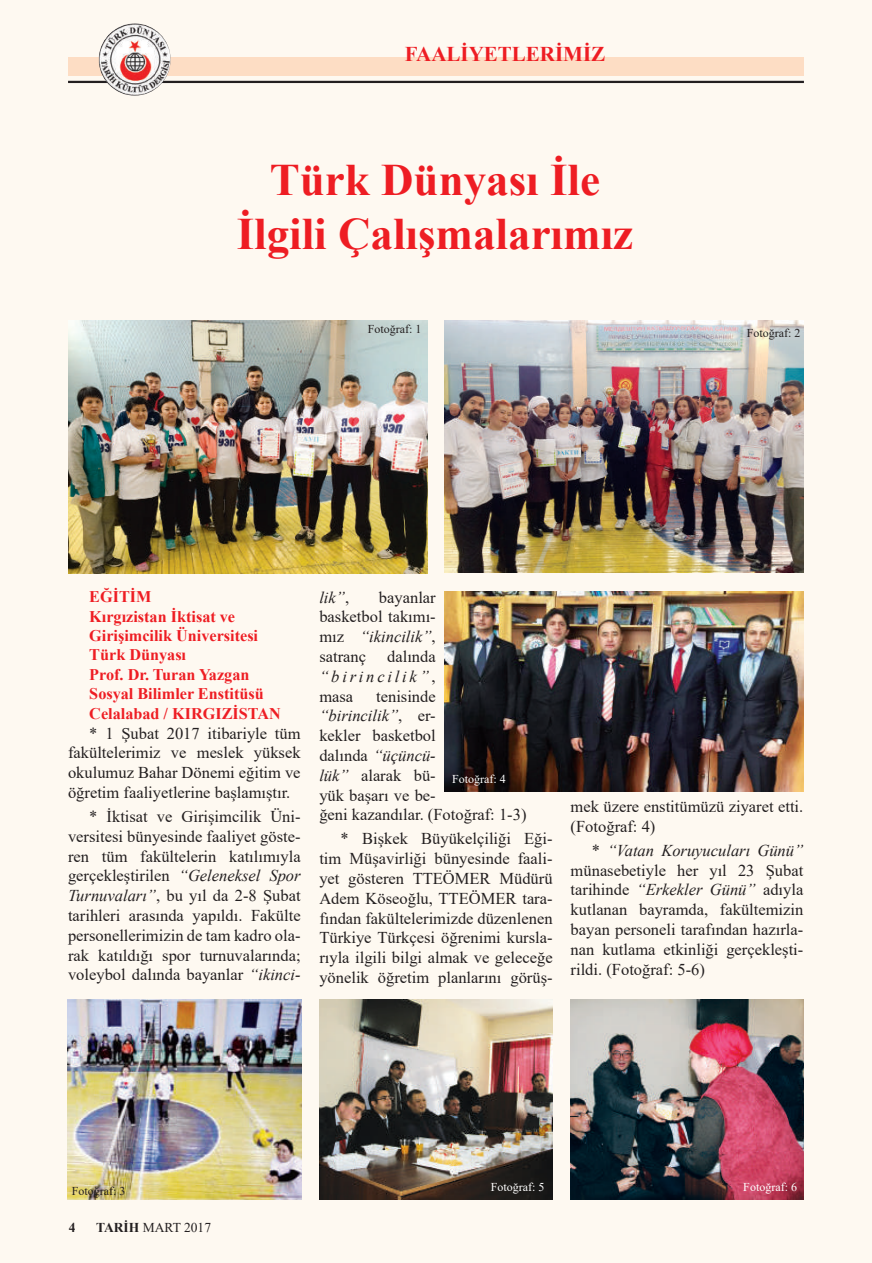
<style>
.page{position:relative;width:872px;height:1263px;background:#fef9f1}
.page>*{position:absolute;margin:0;border:0;box-sizing:border-box;transform-origin:0 0}
.t1{font:700 45px/54px "Times New Roman";color:#ee1d23;text-align:center}
.t2{font:700 21px "Times New Roman";color:#ee1d23}
.t3{font:16.5px/19.8px "Times New Roman";color:#231f20;text-align:justify}
.t4{font:italic 16.5px "Times New Roman";color:#231f20}
.t5{font:700 16.2px/19.5px "Times New Roman";color:#ee1d23}
.t6{font:13.5px "Times New Roman";color:#231f20}
.t7{font:700 13.5px "Times New Roman";color:#231f20}
.t8{font:12px "Times New Roman";color:#231f20}
.t9{font:12px "Times New Roman";color:#fff}
.s1{font-style:italic}
.s2{font-style:normal}
.s3{font-weight:700}
</style>
<div class="page">
<div style="left:68px;top:57px;width:736px;height:19px;background:#fdddc4"></div>
<hr style="left:68px;top:81px;width:736px;height:2px;background:#231f20">
<img style="left:99px;top:23px;width:72px;height:73px">
<img style="left:68px;top:320px;width:359px;height:253px">
<img style="left:445px;top:320px;width:359px;height:253px">
<img style="left:68px;top:999px;width:233px;height:200px">
<img style="left:445px;top:591px;width:358px;height:200px">
<img style="left:319px;top:999px;width:233px;height:200px">
<img style="left:570px;top:999px;width:234px;height:200px">
<p class="t2" style="left:405px;top:39px;width:202px">FAALİYETLERİMİZ</p>
<h1 class="t1" style="left:237px;top:152px;width:398px">Türk Dünyası İle<br>İlgili Çalışmalarımız</h1>
<p class="t8" style="left:368px;top:320px;width:55px">Fotoğraf: 1</p>
<p class="t8" style="left:747px;top:325px;width:55px">Fotoğraf: 2</p>
<p class="t5" style="left:89px;top:586px;width:193px">EĞİTİM<br>Kırgızistan İktisat ve<br>Girişimcilik Üniversitesi<br>Türk Dünyası<br>Prof. Dr. Turan Yazgan<br>Sosyal Bilimler Enstitüsü<br>Celalabad / KIRGIZİSTAN</p>
<p class="t3" style="left:68px;top:722px;width:234px;text-indent:21px">* 1 Şubat 2017 itibariyle tüm fakültelerimiz ve meslek yüksek okulumuz Bahar Dönemi eğitim ve öğretim faaliyetlerine başlamıştır.</p>
<p class="t3" style="left:68px;top:806px;width:234px;text-indent:21px">* İktisat ve Girişimcilik Üni&shy;versitesi bünyesinde faaliyet göste&shy;ren tüm fakültelerin katılımıyla gerçekleştirilen <span class="s1">“Geleneksel Spor Turnuvaları”</span>, bu yıl da 2-8 Şubat tarihleri arasında yapıldı. Fakülte personellerimizin de tam kadro ola&shy;rak katıldığı spor turnuvalarında; voleybol dalında bayanlar <span class="s1">“ikinci-</span></p>
<p class="t3" style="left:319px;top:587px;width:118px;text-indent:60px">bayanlar basketbol takımı&shy;mız <span class="s1">“ikincilik”</span>, satranç</p>
<p class="t4" style="left:319px;top:586px;width:31px">lik”<span class="s2">,</span></p>
<p class="t3" style="left:319px;top:646px;width:118px;text-indent:68px">dalında <span class="s1">“birincilik”</span>, masa</p>
<p class="t3" style="left:319px;top:686px;width:209px;text-align:left;text-indent:57px">tenisinde<br><span class="s1">“birincilik”</span>, er-<br>kekler basketbol<br>dalında <span class="s1">“üçüncü-<br>lük”</span> alarak bü-<br>yük başarı ve be-<br>ğeni kazandılar. (Fotoğraf: 1-3)</p>
<p class="t3" style="left:319px;top:828px;width:235px;text-indent:21px">* Bişkek Büyükelçiliği Eği&shy;tim Müşavirliği bünyesinde faali&shy;yet gösteren TTEÖMER Müdürü Adem Köseoğlu, TTEÖMER tara&shy;fından fakültelerimizde düzenlenen Türkiye Türkçesi öğrenimi kursla&shy;rıyla ilgili bilgi almak ve geleceğe yönelik öğretim planlarını görüş-</p>
<p class="t9" style="left:452px;top:770px;width:55px">Fotoğraf: 4</p>
<p class="t3" style="left:570px;top:796px;width:234px">mek üzere enstitümüzü ziyaret etti. (Fotoğraf: 4)</p>
<p class="t3" style="left:570px;top:840px;width:234px;text-indent:21px">* <span class="s1">“Vatan Koruyucuları Günü” </span>münasebetiyle her yıl 23 Şubat tarihinde <span class="s1">“Erkekler Günü”</span> adıyla kutlanan bayramda, fakültemizin bayan personeli tarafından hazırla&shy;nan kutlama etkinliği gerçekleşti&shy;rildi. (Fotoğraf: 5-6)</p>
<p class="t8" style="left:72px;top:1182px;width:55px">Fotoğraf: 3</p>
<p class="t7" style="left:69px;top:1217px;width:8px">4</p>
<p class="t6" style="left:96px;top:1218px;width:116px"><span class="s3">TARİH</span> MART 2017</p>
<p class="t9" style="left:491px;top:1178px;width:55px">Fotoğraf: 5</p>
<p class="t9" style="left:743px;top:1178px;width:55px">Fotoğraf: 6</p>
</div>
